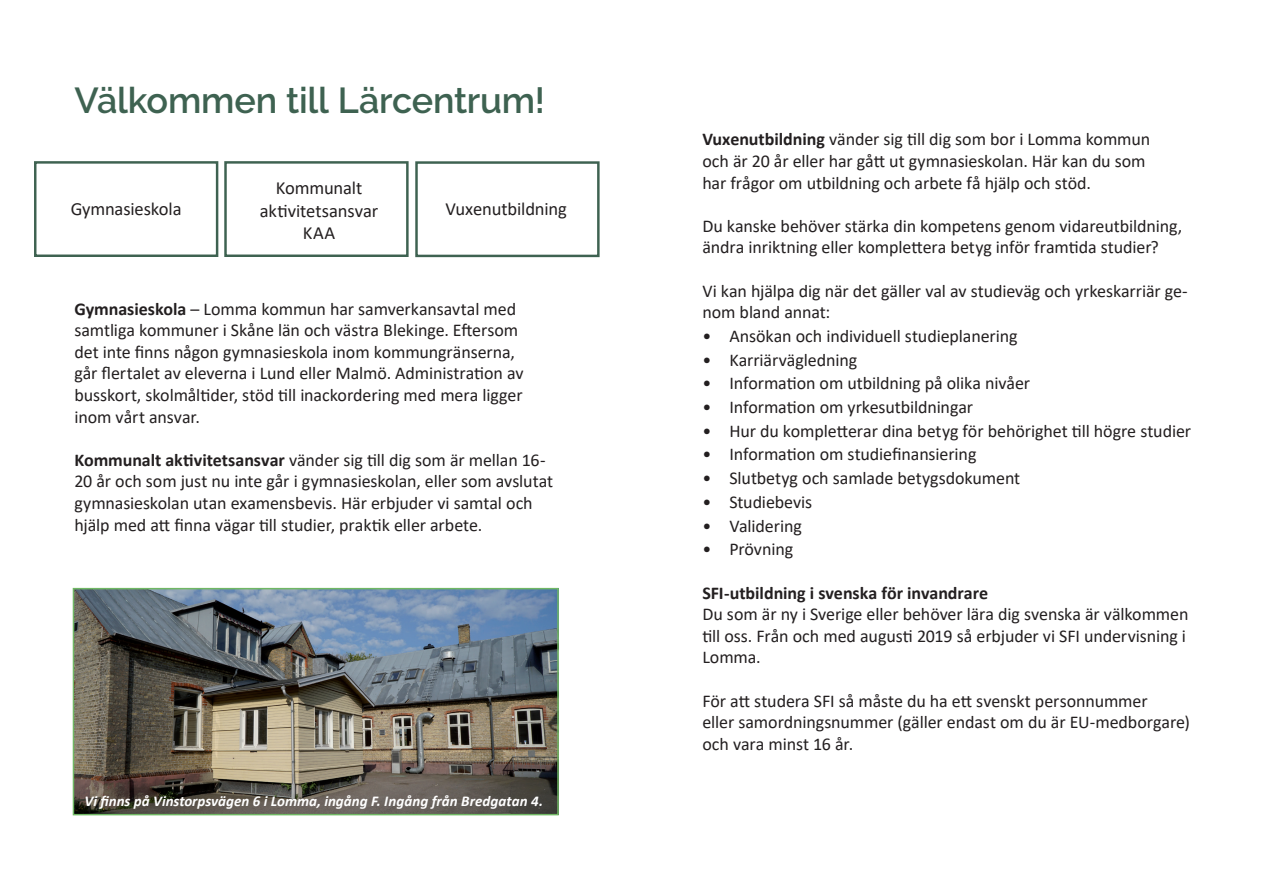
<style>
.page{position:relative;width:1263px;height:893px;background:#fff}
.page>*{position:absolute;margin:0;border:0;box-sizing:border-box;transform-origin:0 0}
.t1{font:600 36px "Raleway";letter-spacing:-.01em;color:#3e6251}
.t2{font:18.6px/22.2px "Calibri";letter-spacing:-.01em;color:#231f20;text-align:center}
.t3{font:18px/21.6px "Calibri";letter-spacing:-.005em;color:#231f20}
.t4{font:700 18px "Calibri";color:#231f20}
.t5{font:italic 700 15px "Calibri";color:#fff}
.s1{font-weight:700}
</style>
<div class="page">
<div style="left:224px;top:161px;width:185px;height:96px;border:2px solid #3e6251"></div>
<div style="left:415px;top:161px;width:185px;height:96px;border:2px solid #3e6251"></div>
<div style="left:34px;top:161px;width:184px;height:96px;border:2px solid #3e6251"></div>
<img style="left:76px;top:591px;width:480px;height:221px">
<div style="left:73px;top:588px;width:486px;height:227px;border:2px solid #70b764"></div>
<h1 class="t1" style="left:74px;top:79px;width:472px">Välkommen till Lärcentrum!</h1>
<p class="t2" style="left:260px;top:177px;width:120px">Kommunalt aktivitetsansvar<br>KAA</p>
<p class="t2" style="left:71px;top:197px;width:112px">Gymnasieskola</p>
<p class="t2" style="left:445px;top:197px;width:123px">Vuxenutbildning</p>
<p class="t3" style="left:74px;top:297px;width:451px"><span class="s1">Gymnasieskola</span> – Lomma kommun har samverkansavtal med samtliga kommuner i Skåne län och västra Blekinge. Eftersom det inte finns någon gymnasieskola inom kommungränserna, går flertalet av eleverna i Lund eller Malmö. Administration av busskort, skolmåltider, stöd till inackordering med mera ligger inom vårt ansvar.</p>
<p class="t3" style="left:74px;top:449px;width:480px"><span class="s1">Kommunalt aktivitetsansvar</span> vänder sig till dig som är mellan 16- 20 år och som just nu inte går i gymnasieskolan, eller som avslutat gymnasieskolan utan examensbevis. Här erbjuder vi samtal och hjälp med att finna vägar till studier, praktik eller arbete.</p>
<p class="t5" style="left:85px;top:790px;width:460px">Vi finns på Vinstorpsvägen 6 i Lomma, ingång F. Ingång från Bredgatan 4.</p>
<p class="t3" style="left:702px;top:128px;width:449px"><span class="s1">Vuxenutbildning</span> vänder sig till dig som bor i Lomma kommun och är 20 år eller har gått ut gymnasieskolan. Här kan du som har frågor om utbildning och arbete få hjälp och stöd.</p>
<p class="t3" style="left:702px;top:214px;width:481px">Du kanske behöver stärka din kompetens genom vidareutbildning, ändra inriktning eller komplettera betyg inför framtida studier?</p>
<p class="t3" style="left:702px;top:279px;width:487px">Vi kan hjälpa dig när det gäller val av studieväg och yrkeskarriär ge&shy;nom bland annat:</p>
<p class="t3" style="left:702px;top:325px;width:317px">• Ansökan och individuell studieplanering</p>
<p class="t3" style="left:702px;top:348px;width:156px">• Karriärvägledning</p>
<p class="t3" style="left:702px;top:372px;width:329px">• Information om utbildning på olika nivåer</p>
<p class="t3" style="left:702px;top:396px;width:272px">• Information om yrkesutbildningar</p>
<p class="t3" style="left:702px;top:420px;width:490px">• Hur du kompletterar dina betyg för behörighet till högre studier</p>
<p class="t3" style="left:702px;top:443px;width:276px">• Information om studiefinansiering</p>
<p class="t3" style="left:702px;top:467px;width:319px">• Slutbetyg och samlade betygsdokument</p>
<p class="t3" style="left:702px;top:491px;width:111px">• Studiebevis</p>
<p class="t3" style="left:702px;top:514px;width:101px">• Validering</p>
<p class="t3" style="left:702px;top:538px;width:92px">• Prövning</p>
<p class="t4" style="left:702px;top:580px;width:287px">SFI-utbildning i svenska för invandrare</p>
<p class="t3" style="left:702px;top:603px;width:488px">Du som är ny i Sverige eller behöver lära dig svenska är välkommen till oss. Från och med augusti 2019 så erbjuder vi SFI undervisning i<br>Lomma.</p>
<p class="t3" style="left:702px;top:689px;width:489px">För att studera SFI så måste du ha ett svenskt personnummer<br>eller samordningsnummer (gäller endast om du är EU-medborgare) och vara minst 16 år.</p>
</div>
